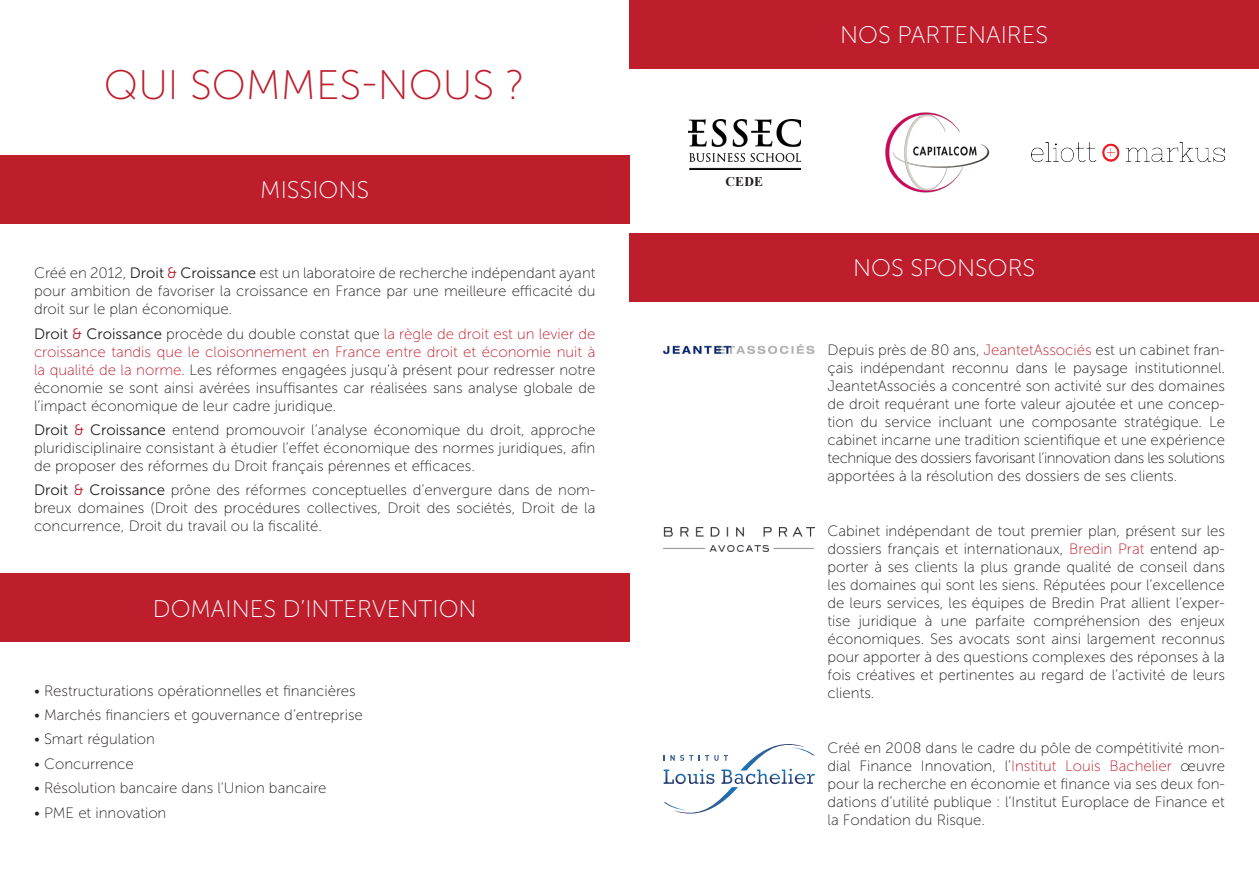
<style>
.page{position:relative;width:1259px;height:893px;background:#fff}
.page>*{position:absolute;margin:0;border:0;box-sizing:border-box;transform-origin:0 0}
.t1{font:41.25px "Museo Sans 100";color:#be1d2c}
.t2{font:24px "Museo Sans 100";color:#fff}
.t3{font:15px/18px "Museo Sans 100";color:#231f20;text-align:justify}
.t4{font:700 13.35px "Times New Roman";color:#231f20}
.s1{font-family:"Museo Sans 300"}
.s2{font-family:"Museo Sans 300";color:#be1d2c}
.s3{color:#be1d2c}
</style>
<div class="page">
<div style="left:0;top:155px;width:629px;height:68px;background:#be1d2c"></div>
<div style="left:629px;top:0;width:629px;height:68px;background:#be1d2c"></div>
<div style="left:629px;top:233px;width:629px;height:68px;background:#be1d2c"></div>
<div style="left:0;top:574px;width:629px;height:68px;background:#be1d2c"></div>
<img style="left:885px;top:112px;width:104px;height:81px">
<img style="left:688px;top:120px;width:112px;height:50px">
<img style="left:663px;top:527px;width:152px;height:24px">
<svg style="left:663px;top:744px;width:152px;height:70px"></svg>
<img style="left:663px;top:344px;width:152px;height:11px">
<img style="left:1032px;top:143px;width:192px;height:19px">
<h1 class="t1" style="left:104px;top:63px;width:423px">QUI SOMMES-NOUS ?</h1>
<h2 class="t2" style="left:260px;top:177px;width:110px">MISSIONS</h2>
<p class="t3" style="left:34px;top:264px;width:563px">Créé en 2012, <span class="s1">Droit</span> <span class="s2">&amp;</span> <span class="s1">Croissance</span> est un laboratoire de recherche indépendant ayant pour ambition de favoriser la croissance en France par une meilleure efficacité du droit sur le plan économique.</p>
<p class="t3" style="left:34px;top:324px;width:563px"><span class="s1">Droit</span> <span class="s2">&amp;</span> <span class="s1">Croissance</span> procède du double constat que <span class="s3">la règle de droit est un levier de croissance tandis que le cloisonnement en France entre droit et économie nuit à la qualité de la norme.</span> Les réformes engagées jusqu’à présent pour redresser notre économie se sont ainsi avérées insuffisantes car réalisées sans analyse globale de l’impact économique de leur cadre juridique.</p>
<p class="t3" style="left:34px;top:421px;width:563px"><span class="s1">Droit</span> <span class="s2">&amp;</span> <span class="s1">Croissance</span> entend promouvoir l’analyse économique du droit, approche pluridisciplinaire consistant à étudier l’effet économique des normes juridiques, afin de proposer des réformes du Droit français pérennes et efficaces.</p>
<p class="t3" style="left:34px;top:481px;width:563px"><span class="s1">Droit</span> <span class="s2">&amp;</span> <span class="s1">Croissance</span> prône des réformes conceptuelles d’envergure dans de nom&shy;breux domaines (Droit des procédures collectives, Droit des sociétés, Droit de la concurrence, Droit du travail ou la fiscalité.</p>
<h2 class="t2" style="left:153px;top:596px;width:325px">DOMAINES D’INTERVENTION</h2>
<p class="t3" style="left:34px;top:682px;width:323px">• Restructurations opérationnelles et financières</p>
<p class="t3" style="left:34px;top:706px;width:330px">• Marchés financiers et gouvernance d’entreprise</p>
<p class="t3" style="left:34px;top:730px;width:123px">• Smart régulation</p>
<p class="t3" style="left:34px;top:755px;width:101px">• Concurrence</p>
<p class="t3" style="left:34px;top:779px;width:294px">• Résolution bancaire dans l’Union bancaire</p>
<p class="t3" style="left:34px;top:803px;width:134px">• PME et innovation</p>
<p class="t4" style="left:725px;top:174px;width:39px">CEDE</p>
<h2 class="t2" style="left:840px;top:22px;width:209px">NOS PARTENAIRES</h2>
<h2 class="t2" style="left:853px;top:255px;width:184px">NOS SPONSORS</h2>
<p class="t3" style="left:827px;top:341px;width:399px">Depuis près de 80 ans, <span class="s3">JeantetAssociés</span> est un cabinet fran&shy;çais indépendant reconnu dans le paysage institutionnel.<br>JeantetAssociés a concentré son activité sur des domaines de droit requérant une forte valeur ajoutée et une concep&shy;tion du service incluant une composante stratégique. Le cabinet incarne une tradition scientifique et une expérience technique des dossiers favorisant l’innovation dans les solutions apportées à la résolution des dossiers de ses clients.</p>
<p class="t3" style="left:827px;top:522px;width:399px">Cabinet indépendant de tout premier plan, présent sur les dossiers français et internationaux, <span class="s3">Bredin Prat</span> entend ap&shy;porter à ses clients la plus grande qualité de conseil dans les domaines qui sont les siens. Réputées pour l’excellence de leurs services, les équipes de Bredin Prat allient l’exper&shy;tise juridique à une parfaite compréhension des enjeux économiques. Ses avocats sont ainsi largement reconnus pour apporter à des questions complexes des réponses à la fois créatives et pertinentes au regard de l’activité de leurs clients.</p>
<p class="t3" style="left:827px;top:739px;width:399px">Créé en 2008 dans le cadre du pôle de compétitivité mon&shy;dial Finance Innovation, l’<span class="s3">Institut Louis Bachelier</span> œuvre pour la recherche en économie et finance via ses deux fon&shy;dations d’utilité publique : l’Institut Europlace de Finance et la Fondation du Risque.</p>
</div>
